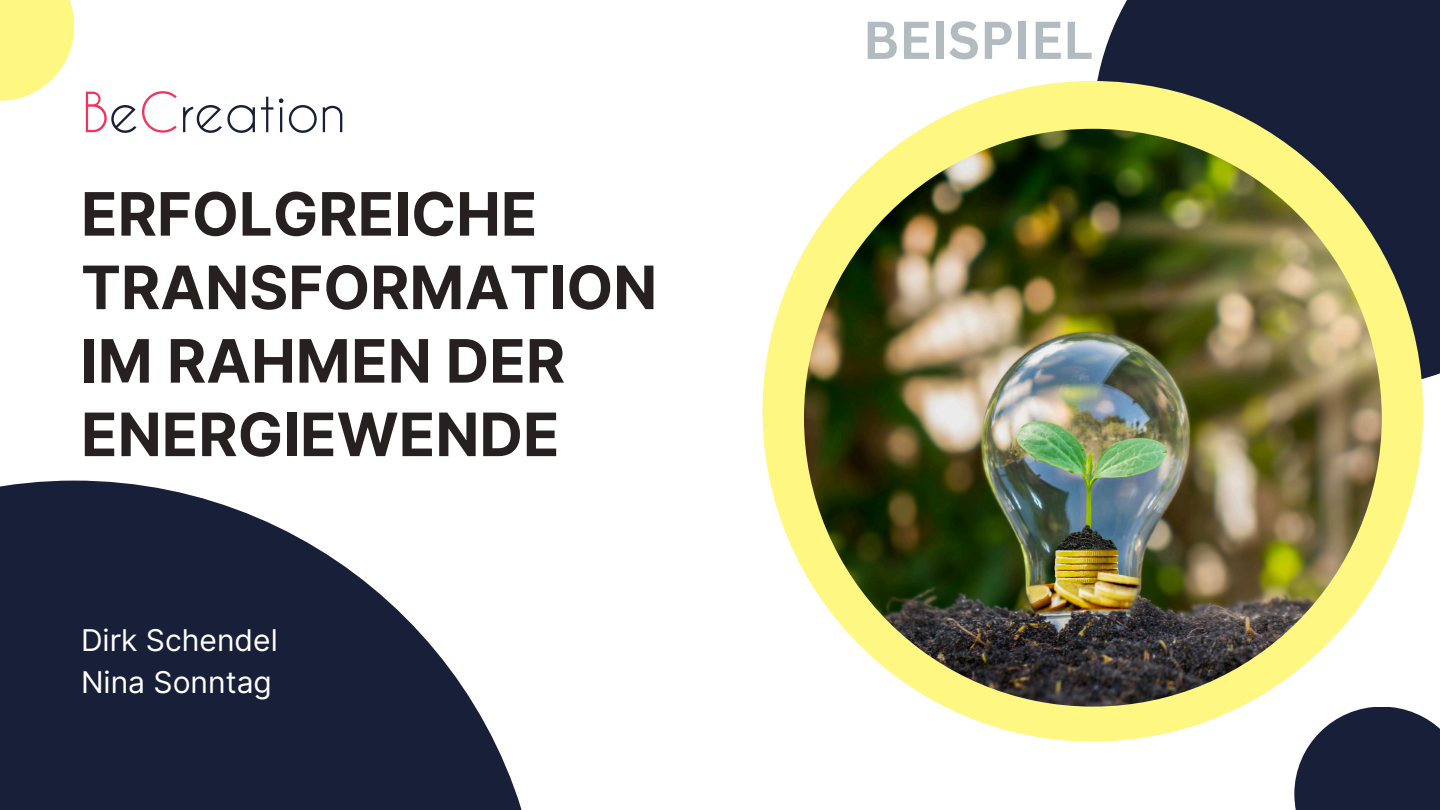
<style>
.page{position:relative;width:1440px;height:810px;background:#fff}
.page>*{position:absolute;margin:0;border:0;box-sizing:border-box;transform-origin:0 0}
.t1{font:700 59.9px/73.5px "Inter";color:#262021}
.t2{font:700 52px "Canva Sans";color:#b2bbbf}
.t3{font:51.9px "Caviar Dreams";color:#181f39}
.t4{font:30px "Inter";color:#fff}
.s1{color:#f2345b}
</style>
<div class="page">
<svg style="left:0;top:481px;width:522px;height:329px;fill:#181f39"></svg>
<div style="left:1093px;top:0;width:347px;height:388px;background:#181f39"></div>
<div style="left:1294px;top:707px;width:146px;height:103px;background:#181f39"></div>
<div style="left:763px;top:81px;width:660px;height:661px;background:#fef782;border-radius:50%"></div>
<svg style="left:0;top:0;width:74px;height:101px;fill:#fef782"></svg>
<img style="left:804px;top:129px;width:578px;height:578px;border-radius:50%">
<h2 class="t3" style="left:82px;top:81px;width:266px"><span class="s1">B</span>e<span class="s1">C</span>reation</h2>
<h3 class="t1" style="left:81px;top:177px;width:578px">ERFOLGREICHE<br>TRANSFORMATION<br>IM RAHMEN DER<br>ENERGIEWENDE</h3>
<p class="t4" style="left:81px;top:622px;width:198px">Dirk Schendel</p>
<p class="t4" style="left:81px;top:664px;width:192px">Nina Sonntag</p>
<p class="t2" style="left:863px;top:3px;width:232px">BEISPIEL</p>
</div>
